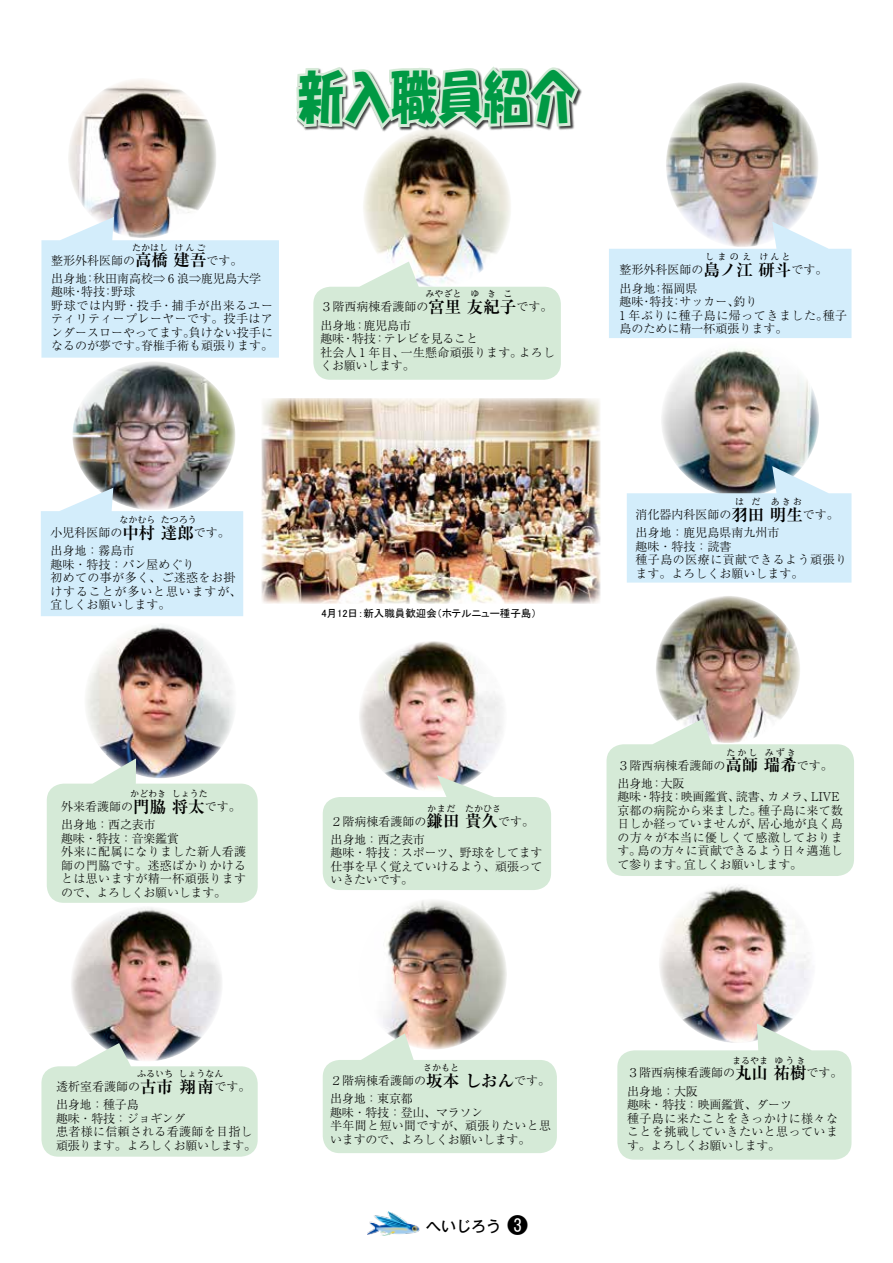
<style>
.page{position:relative;width:893px;height:1263px;background:#fff}
.page>*{position:absolute;margin:0;border:0;box-sizing:border-box;transform-origin:0 0}
.t1{font:56.1px "HG Soei Kakupoptai";color:#094;scale:.83 1}
.t2{font:21px "Gothic MB101 Pro";color:#000}
.t3{font:700 16.5px "Ryumin Pro";letter-spacing:.335em;color:#000}
.t4{font:500 15px "Gothic MB101 Pro";color:#000}
.t5{font:300 12px/13.5px "Ryumin Pro";color:#000}
.t6{font:300 12px/13.5px "Ryumin Pro";letter-spacing:-.02em;color:#000}
.t7{font:300 12px/13.5px "Ryumin Pro";letter-spacing:.03em;color:#000}
.t8{font:300 12px/13.5px "Ryumin Pro";letter-spacing:.035em;color:#000}
.t9{font:300 12px/13.5px "Ryumin Pro";letter-spacing:.045em;color:#000}
.t10{font:300 12px "Ryumin Pro";letter-spacing:.06em;color:#000}
.t11{font:10.5px "MS P Gothic";color:#000}
.t12{font:700 9px "Ryumin Pro";color:#000}
.s1{font-weight:700;font-size:16.5px}
.s2{font-weight:300;font-size:12px}
</style>
<div class="page">
<img style="left:71px;top:908px;width:151px;height:135px">
<img style="left:660px;top:886px;width:150px;height:137px">
<img style="left:383px;top:900px;width:124px;height:133px">
<svg style="left:617px;top:1023px;width:234px;height:137px"></svg>
<svg style="left:323px;top:1033px;width:234px;height:120px"></svg>
<svg style="left:41px;top:1043px;width:217px;height:114px"></svg>
<img style="left:368px;top:1212px;width:52px;height:24px">
<svg style="left:296px;top:66px;width:285px;height:65px"></svg>
<img style="left:666px;top:82px;width:152px;height:140px">
<img style="left:662px;top:348px;width:157px;height:118px">
<img style="left:68px;top:79px;width:148px;height:138px">
<img style="left:72px;top:362px;width:163px;height:126px">
<img style="left:363px;top:127px;width:148px;height:134px">
<svg style="left:609px;top:222px;width:242px;height:116px"></svg>
<svg style="left:627px;top:466px;width:224px;height:117px"></svg>
<svg style="left:41px;top:217px;width:238px;height:141px"></svg>
<svg style="left:41px;top:488px;width:202px;height:128px"></svg>
<svg style="left:313px;top:261px;width:248px;height:119px"></svg>
<img style="left:262px;top:398px;width:338px;height:206px">
<img style="left:656px;top:596px;width:144px;height:123px">
<img style="left:359px;top:641px;width:144px;height:134px">
<img style="left:86px;top:625px;width:148px;height:133px">
<svg style="left:323px;top:775px;width:228px;height:115px"></svg>
<svg style="left:47px;top:758px;width:211px;height:145px"></svg>
<svg style="left:606px;top:719px;width:248px;height:157px"></svg>
<h1 class="t1" style="left:298px;top:69px;width:337px">新入職員紹介</h1>
<p class="t12" style="left:132px;top:240px;width:37px">たかはし</p>
<h3 class="t3" style="left:152px;top:247px;width:40px">橋建</h3>
<p class="t12" style="left:175px;top:240px;width:32px">けんご</p>
<p class="t5" style="left:93px;top:250px;width:169px;line-height:18.1px;text-indent:97px"><span class="s1">吾</span>です。<br>秋田南高校⇒ 6 浪⇒鹿児島大学</p>
<p class="t5" style="left:51px;top:252px;width:102px">整形外科医師の<span class="s1">高</span></p>
<p class="t5" style="left:51px;top:270px;width:37px">出身地</p>
<p class="t5" style="left:84px;top:270px;width:13px">：</p>
<p class="t5" style="left:111px;top:284px;width:25px">野球</p>
<p class="t5" style="left:81px;top:284px;width:25px">特技</p>
<p class="t5" style="left:51px;top:284px;width:25px">趣味</p>
<p class="t10" style="left:51px;top:296px;width:223px">野球では内野・投手・捕手が出来るユー</p>
<p class="t7" style="left:51px;top:311px;width:223px">ティリティープレーヤーです。投手はア</p>
<p class="t5" style="left:189px;top:324px;width:86px">負けない投手に</p>
<p class="t5" style="left:102px;top:284px;width:13px">：</p>
<p class="t5" style="left:72px;top:284px;width:13px">・</p>
<p class="t5" style="left:141px;top:324px;width:133px;text-indent:-90px">ンダースローやってます。<br>脊椎手術も頑張ります。</p>
<p class="t5" style="left:51px;top:338px;width:97px">なるのが夢です。</p>
<p class="t12" style="left:425px;top:287px;width:37px">みやざと</p>
<h3 class="t3" style="left:445px;top:294px;width:97px">里友紀子<span class="s2">です</span></h3>
<p class="t12" style="left:471px;top:287px;width:43px">ゆきこ</p>
<p class="t5" style="left:320px;top:299px;width:126px">３階西病棟看護師の<span class="s1">宮</span></p>
<p class="t5" style="left:540px;top:299px;width:13px">。</p>
<p class="t5" style="left:320px;top:317px;width:37px">出身地</p>
<p class="t5" style="left:364px;top:317px;width:49px">鹿児島市</p>
<p class="t5" style="left:354px;top:317px;width:13px">：</p>
<p class="t5" style="left:352px;top:331px;width:25px">特技</p>
<p class="t5" style="left:320px;top:331px;width:25px">趣味</p>
<p class="t6" style="left:384px;top:331px;width:96px">テレビを見ること</p>
<p class="t5" style="left:374px;top:331px;width:13px">：</p>
<p class="t5" style="left:342px;top:331px;width:13px">・</p>
<p class="t5" style="left:401px;top:344px;width:123px">一生懸命頑張ります。</p>
<p class="t6" style="left:320px;top:344px;width:96px">社会人 1 年目、くお願いします。</p>
<p class="t5" style="left:519px;top:344px;width:38px">よろし</p>
<p class="t12" style="left:759px;top:250px;width:32px">けんと</p>
<p class="t5" style="left:775px;top:262px;width:54px"><span class="s1">斗</span>です。</p>
<p class="t12" style="left:705px;top:250px;width:48px">しまのえ</p>
<h3 class="t3" style="left:720px;top:257px;width:56px">ノ江研</h3>
<p class="t5" style="left:619px;top:262px;width:102px">整形外科医師の<span class="s1">島</span></p>
<p class="t5" style="left:619px;top:280px;width:37px">出身地</p>
<p class="t5" style="left:661px;top:280px;width:37px">福岡県</p>
<p class="t5" style="left:652px;top:280px;width:13px">：</p>
<p class="t5" style="left:649px;top:294px;width:25px">特技</p>
<p class="t5" style="left:619px;top:294px;width:25px">趣味</p>
<p class="t5" style="left:733px;top:294px;width:25px">釣り</p>
<p class="t5" style="left:679px;top:294px;width:61px">サッカー、</p>
<p class="t5" style="left:670px;top:294px;width:13px">：</p>
<p class="t5" style="left:640px;top:294px;width:13px">・</p>
<p class="t9" style="left:619px;top:307px;width:210px">1 年ぶりに種子島に帰ってきました。島のために精一杯頑張ります。</p>
<p class="t5" style="left:823px;top:307px;width:26px">種子</p>
<p class="t12" style="left:161px;top:513px;width:38px">たつろう</p>
<p class="t5" style="left:177px;top:525px;width:54px"><span class="s1">郎</span>です。</p>
<p class="t7" style="left:50px;top:543px;width:193px">出身地：霧島市<br>趣味・特技：パン屋めぐり<br>初めての事が多く、ご迷惑をお掛けすることが多いと思いますが、宜しくお願いします。</p>
<p class="t12" style="left:119px;top:513px;width:37px">なかむら</p>
<h3 class="t3" style="left:139px;top:520px;width:40px">村達</h3>
<p class="t5" style="left:50px;top:525px;width:90px">小児科医師の<span class="s1">中</span></p>
<p class="t11" style="left:321px;top:608px;width:217px">月4 12日：新入職員歓迎会（ホテルニュー種子島(</p>
<p class="t12" style="left:771px;top:494px;width:32px">あきお</p>
<p class="t5" style="left:786px;top:507px;width:54px"><span class="s1">生</span>です。</p>
<p class="t5" style="left:635px;top:525px;width:213px">出身地：鹿児島県南九州市<br>趣味・特技：読書<br>種子島の医療に貢献できるよう頑張ります。よろしくお願いします。</p>
<p class="t12" style="left:735px;top:494px;width:27px">は だ</p>
<h3 class="t3" style="left:748px;top:501px;width:40px">田明</h3>
<p class="t5" style="left:635px;top:507px;width:114px">消化器内科医師の<span class="s1">羽</span></p>
<p class="t12" style="left:765px;top:745px;width:32px">みずき</p>
<p class="t5" style="left:780px;top:757px;width:54px"><span class="s1">希</span>です。</p>
<p class="t12" style="left:726px;top:745px;width:32px">たかし</p>
<h3 class="t3" style="left:742px;top:752px;width:40px">師瑞</h3>
<p class="t5" style="left:617px;top:757px;width:126px">３階西病棟看護師の<span class="s1">高</span></p>
<p class="t12" style="left:172px;top:786px;width:37px">しょうた</p>
<p class="t5" style="left:188px;top:799px;width:54px"><span class="s1">太</span>です。</p>
<p class="t7" style="left:61px;top:817px;width:187px">出身地：西之表市<br>趣味・特技：音楽鑑賞<br>外来に配属になりました新人看護師の門脇です。迷惑ばかりかけるとは思いますが精一杯頑張りますので、よろしくお願いします。</p>
<p class="t12" style="left:130px;top:786px;width:37px">かどわき</p>
<h3 class="t3" style="left:150px;top:793px;width:40px">脇将</h3>
<p class="t5" style="left:61px;top:799px;width:90px">外来看護師の<span class="s1">門</span></p>
<p class="t5" style="left:617px;top:775px;width:37px">出身地</p>
<p class="t5" style="left:661px;top:775px;width:25px">大阪</p>
<p class="t5" style="left:651px;top:775px;width:13px">：</p>
<p class="t5" style="left:681px;top:789px;width:61px">映画鑑賞、</p>
<p class="t5" style="left:736px;top:789px;width:37px">読書、</p>
<p class="t5" style="left:649px;top:789px;width:25px">特技</p>
<p class="t5" style="left:617px;top:789px;width:25px">趣味</p>
<p class="t5" style="left:768px;top:789px;width:49px">カメラ、</p>
<p class="t5" style="left:811px;top:789px;width:30px">LIVE</p>
<p class="t5" style="left:671px;top:789px;width:13px">：</p>
<p class="t5" style="left:639px;top:789px;width:13px">・</p>
<p class="t12" style="left:465px;top:801px;width:37px">たかひさ</p>
<p class="t5" style="left:482px;top:813px;width:54px"><span class="s1">久</span>です。</p>
<p class="t6" style="left:331px;top:832px;width:213px">出身地：西之表市<br>趣味・特技：スポーツ、野球をしてます仕事を早く覚えていけるよう、頑張っていきたいです。</p>
<p class="t12" style="left:427px;top:801px;width:30px">かまだ</p>
<h3 class="t3" style="left:443px;top:808px;width:40px">田貴</h3>
<p class="t5" style="left:331px;top:813px;width:114px">２階病棟看護師の<span class="s1">鎌</span></p>
<p class="t5" style="left:758px;top:802px;width:86px">種子島に来て数</p>
<p class="t5" style="left:758px;top:802px;width:86px;text-indent:-141px">京都の病院から来ました。<br>居心地が良く島</p>
<p class="t5" style="left:617px;top:816px;width:146px">日しか経っていませんが、</p>
<p class="t9" style="left:617px;top:829px;width:227px">の方々が本当に優しくて感激しておりま</p>
<p class="t5" style="left:638px;top:843px;width:207px">島の方々に貢献できるよう日々邁進し</p>
<p class="t5" style="left:617px;top:843px;width:25px">す。</p>
<p class="t5" style="left:617px;top:856px;width:72px">て参ります。</p>
<p class="t6" style="left:684px;top:856px;width:119px">宜しくお願いします。</p>
<p class="t12" style="left:179px;top:1066px;width:46px">しょうなん</p>
<p class="t5" style="left:197px;top:1079px;width:55px"><span class="s1">南</span>です。</p>
<p class="t6" style="left:56px;top:1097px;width:202px">出身地：種子島<br>趣味・特技：ジョギング<br>患者様に信頼される看護師を目指し頑張ります。よろしくお願いします。</p>
<p class="t12" style="left:137px;top:1066px;width:37px">ふるいち</p>
<h3 class="t3" style="left:157px;top:1073px;width:41px">市翔</h3>
<p class="t5" style="left:56px;top:1079px;width:102px">透析室看護師の<span class="s1">古</span></p>
<p class="t12" style="left:423px;top:1060px;width:37px">さかもと</p>
<h3 class="t3" style="left:443px;top:1067px;width:97px">本しおん<span class="s2">です</span></h3>
<p class="t6" style="left:330px;top:1091px;width:222px">出身地：東京都<br>趣味・特技：登山、マラソン<br>半年間と短い間ですが、頑張りたいと思いますので、よろしくお願いします。</p>
<p class="t5" style="left:330px;top:1073px;width:114px">２階病棟看護師の<span class="s1">坂</span></p>
<p class="t5" style="left:538px;top:1073px;width:13px">。</p>
<p class="t12" style="left:775px;top:1053px;width:32px">ゆうき</p>
<p class="t5" style="left:790px;top:1065px;width:54px"><span class="s1">樹</span>です。</p>
<p class="t8" style="left:627px;top:1083px;width:212px">出身地：大阪<br>趣味・特技：映画鑑賞、ダーツ<br>種子島に来たことをきっかけに様々なことを挑戦していきたいと思っています。よろしくお願いします。</p>
<p class="t12" style="left:732px;top:1053px;width:38px">まるやま</p>
<h3 class="t3" style="left:752px;top:1060px;width:40px">山祐</h3>
<p class="t5" style="left:627px;top:1065px;width:126px">３階西病棟看護師の<span class="s1">丸</span></p>
<p class="t4" style="left:426px;top:1213px;width:76px">へいじろう</p>
<h2 class="t2" style="left:507px;top:1207px;width:22px">3</h2>
</div>
